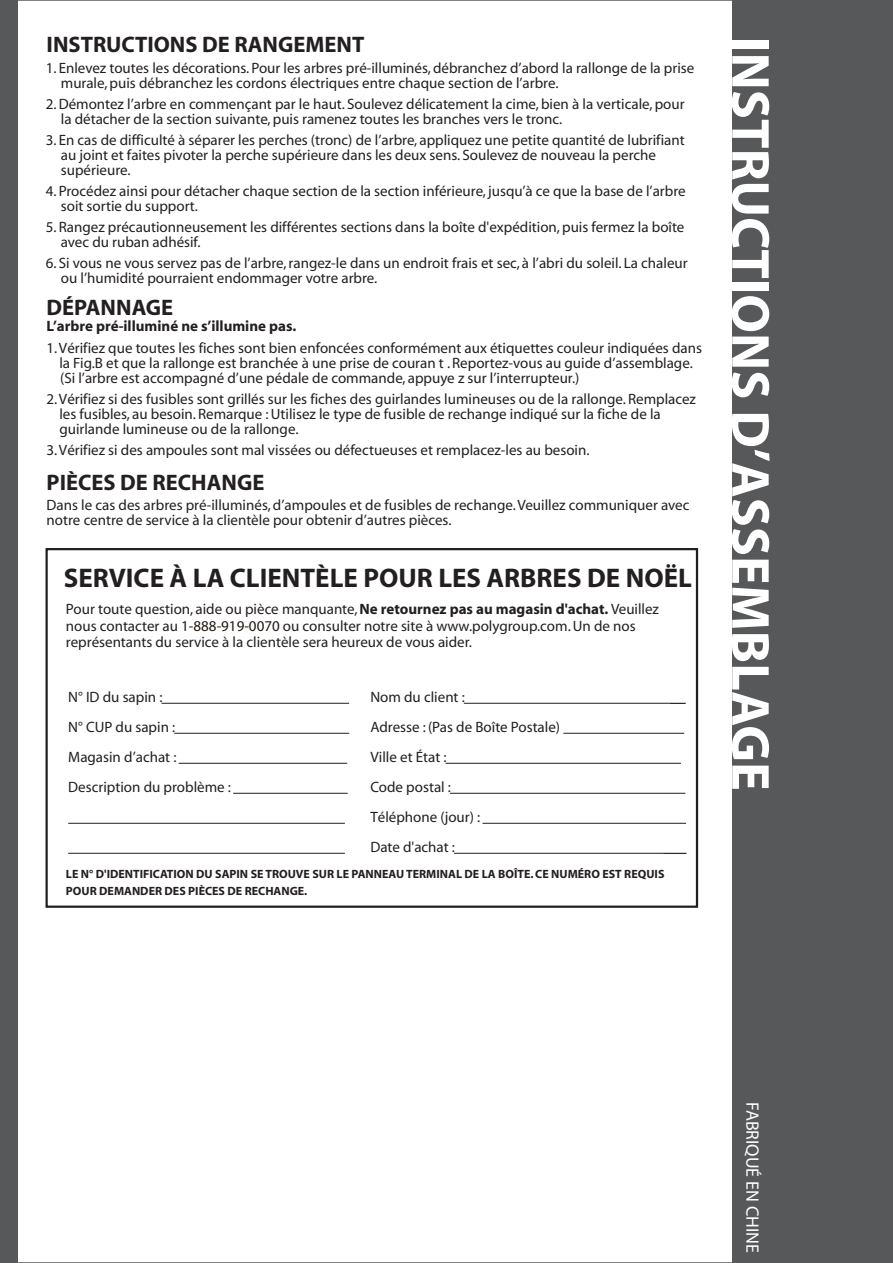
<style>
.page{position:relative;width:893px;height:1263px;background:#fff}
.page>*{position:absolute;margin:0;border:0;box-sizing:border-box;transform-origin:0 0}
.t1{font:700 54px "Myriad";color:#fff}
.t2{font:700 27px "Myriad";color:#231f20}
.t3{font:700 22.5px "Myriad";color:#231f20}
.t4{font:18px "Myriad";color:#fff}
.t5{font:15px/15px "Myriad";color:#231f20}
.t6{font:700 15px "Myriad";color:#231f20}
.t7{font:700 12px/16.5px "Myriad";color:#231f20}
.s1{font-weight:700}
.s2{color:#221713}
</style>
<div class="page">
<div style="left:732px;top:0;width:161px;height:1263px;background:#57585a"></div>
<div style="left:0;top:0;width:17px;height:1263px;background:#57585a"></div>
<hr style="left:464px;top:703px;width:222px;height:1px;background:#231f20">
<hr style="left:563px;top:733px;width:121px;height:1px;background:#231f20">
<hr style="left:446px;top:763px;width:235px;height:1px;background:#231f20">
<hr style="left:450px;top:793px;width:235px;height:1px;background:#231f20">
<hr style="left:482px;top:823px;width:204px;height:1px;background:#231f20">
<hr style="left:454px;top:853px;width:232px;height:1px;background:#231f20">
<hr style="left:161px;top:703px;width:188px;height:1px;background:#231f20">
<hr style="left:174px;top:733px;width:175px;height:1px;background:#231f20">
<hr style="left:179px;top:763px;width:168px;height:1px;background:#231f20">
<hr style="left:233px;top:793px;width:115px;height:1px;background:#231f20">
<hr style="left:68px;top:823px;width:277px;height:1px;background:#231f20">
<hr style="left:68px;top:853px;width:277px;height:1px;background:#231f20">
<div style="left:46px;top:548px;width:652px;height:360px;border:2px solid #231f20"></div>
<h3 class="t3" style="left:47px;top:33px;width:319px">INSTRUCTIONS DE RANGEMENT</h3>
<p class="t5" style="left:61px;top:61px;width:635px;text-indent:-15px">1. Enlevez toutes les décorations. Pour les arbres pré-illuminés, débranchez d’abord la rallonge de la prise murale, puis débranchez les cordons électriques entre chaque section de l’arbre.</p>
<p class="t5" style="left:61px;top:97px;width:625px;text-indent:-15px">2. Démontez l’arbre en commençant par le haut. Soulevez délicatement la cime, bien à la verticale, pour la détacher de la section suivante, puis ramenez toutes les branches vers le tronc.</p>
<p class="t5" style="left:61px;top:133px;width:625px;text-indent:-15px">3. En cas de difficulté à séparer les perches (tronc) de l’arbre, appliquez une petite quantité de lubrifiant au joint et faites pivoter la perche supérieure dans les deux sens. Soulevez de nouveau la perche supérieure.</p>
<p class="t5" style="left:61px;top:184px;width:626px;text-indent:-15px">4. Procédez ainsi pour détacher chaque section de la section inférieure, jusqu’à ce que la base de l’arbre soit sortie du support.</p>
<p class="t5" style="left:61px;top:220px;width:625px;text-indent:-15px">5. Rangez précautionneusement les différentes sections dans la boîte d'expédition, puis fermez la boîte avec du ruban adhésif.</p>
<p class="t5" style="left:61px;top:256px;width:628px;text-indent:-15px">6. Si vous ne vous servez pas de l’arbre, rangez-le dans un endroit frais et sec, à l’abri du soleil. La chaleur ou l’humidité pourraient endommager votre arbre.</p>
<h3 class="t3" style="left:47px;top:295px;width:128px">DÉPANNAGE</h3>
<p class="t6" style="left:47px;top:318px;width:251px">L’arbre pré-illuminé ne s’illumine pas.</p>
<p class="t5" style="left:59px;top:341px;width:644px;text-indent:-13px">1. Vérifiez que toutes les fiches sont bien enfoncées conformément aux étiquettes couleur indiquées dans la Fig.B et que la rallonge est branchée à une prise de couran t . Reportez-vous au guide d’assemblage. (Si l’arbre est accompagné d’une pédale de commande, appuye z sur l’interrupteur.)</p>
<p class="t5" style="left:59px;top:392px;width:638px;text-indent:-13px">2. Vérifiez si des fusibles sont grillés sur les fiches des guirlandes lumineuses ou de la rallonge. Remplacez les fusibles, au besoin. Remarque : Utilisez le type de fusible de rechange indiqué sur la fiche de la guirlande lumineuse ou de la rallonge.</p>
<p class="t5" style="left:47px;top:443px;width:544px">3. Vérifiez si des ampoules sont mal vissées ou défectueuses et remplacez-les au besoin.</p>
<h3 class="t3" style="left:47px;top:471px;width:219px">PIÈCES DE RECHANGE</h3>
<p class="t5" style="left:47px;top:498px;width:644px">Dans le cas des arbres pré-illuminés, d’ampoules et de fusibles de rechange. Veuillez communiquer avec notre centre de service à la clientèle pour obtenir d’autres pièces.</p>
<h2 class="t2" style="left:64px;top:564px;width:629px">SERVICE À LA CLIENTÈLE POUR LES ARBRES DE NOËL</h2>
<p class="t5" style="left:66px;top:602px;width:595px;line-height:16.5px">Pour toute question, aide ou pièce manquante, <span class="s1">Ne retournez pas au magasin d'achat.</span> Veuillez nous contacter au <span class="s2">1-888-919-0070</span> ou consulter notre site à www.polygroup.com. Un de nos représentants du service à la clientèle sera heureux de vous aider.</p>
<p class="t5" style="left:68px;top:682px;width:164px;line-height:30px">N° ID du sapin :<br>N° CUP du sapin :<br>Magasin d’achat :<br>Description du problème :</p>
<p class="t5" style="left:370px;top:690px;width:96px">Nom du client :</p>
<p class="t5" style="left:370px;top:712px;width:191px;line-height:30px">Adresse : (Pas de Boîte Postale)<br>Ville et État :<br>Code postal :<br>Téléphone (jour) :<br>Date d'achat :</p>
<p class="t5" style="left:670px;top:690px;width:16px">__</p>
<p class="t5" style="left:664px;top:840px;width:24px">___</p>
<p class="t7" style="left:66px;top:866px;width:600px">LE N° D'IDENTIFICATION DU SAPIN SE TROUVE SUR LE PANNEAU TERMINAL DE LA BOÎTE. CE NUMÉRO EST REQUIS<br>POUR DEMANDER DES PIÈCES DE RECHANGE.</p>
<h1 class="t1" style="left:778px;top:37px;width:755px;rotate:90deg">INSTRUCTIONS D’ASSEMBLAGE</h1>
<p class="t4" style="left:761px;top:1102px;width:152px;rotate:90deg">FABRIQUÉ EN CHINE</p>
</div>
